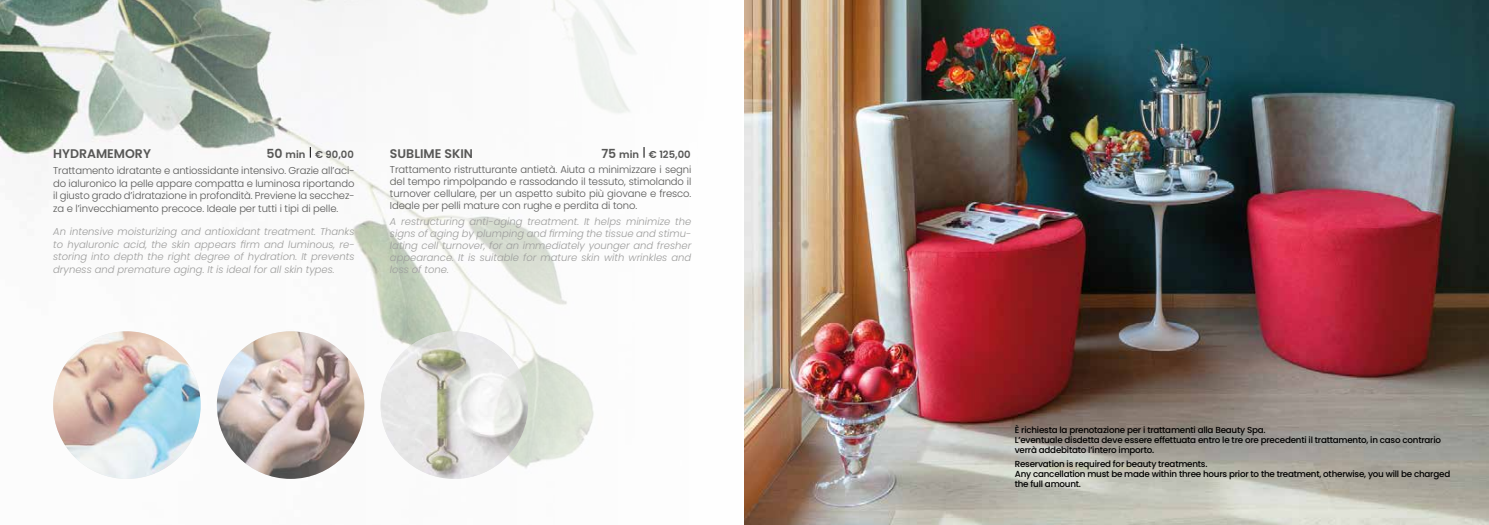
<style>
.page{position:relative;width:1489px;height:525px;background:#fff}
.page>*{position:absolute;margin:0;border:0;box-sizing:border-box;transform-origin:0 0}
.t1{font:600 12.5px "Poppins";color:#575756}
.t2{font:300 10px/12.6px "Poppins";letter-spacing:-.01em;color:#575756;text-align:right}
.t3{font:italic 300 10px/12px "Poppins";color:#9d9d9c;text-align:justify}
.t4{font:500 8.75px/10px "Poppins";letter-spacing:-.025em;color:#000}
.s1{font-weight:600;font-size:12.5px}
.s2{font-weight:600}
</style>
<div class="page">
<img style="left:0;top:0;width:1488px;height:524px">
<img style="left:217px;top:331px;width:147px;height:147px;border-radius:74px">
<img style="left:53px;top:331px;width:148px;height:147px;border-radius:74px">
<img style="left:380px;top:331px;width:148px;height:147px;border-radius:74px">
<p class="t2" style="left:53px;top:146px;width:303px;line-height:16.2px"><span class="s1">50</span> <span class="s2">min € 90,00<br></span>Trattamento idratante e antiossidante intensivo. Grazie all’aci-</p>
<p class="t2" style="left:53px;top:177px;width:303px;text-align:justify">do ialuronico la pelle appare compatta e luminosa riportando il giusto grado d’idratazione in profondità. Previene la secchez&shy;za e l’invecchiamento precoce. Ideale per tutti i tipi di pelle.</p>
<p class="t3" style="left:53px;top:225px;width:303px;line-height:12.6px">An intensive moisturizing and antioxidant treatment. Thanks to hyaluronic acid, the skin appears firm and luminous, re&shy;storing into depth the right degree of hydration. It prevents dryness and premature aging. It is ideal for all skin types.</p>
<p class="t1" style="left:53px;top:146px;width:99px">HYDRAMEMORY</p>
<p class="t2" style="left:390px;top:146px;width:303px;line-height:15.6px"><span class="s1">75</span> <span class="s2">min € 125,00<br></span>Trattamento ristrutturante antietà. Aiuta a minimizzare i segni</p>
<p class="t2" style="left:390px;top:176px;width:303px;line-height:12px;text-align:justify">del tempo rimpolpando e rassodando il tessuto, stimolando il turnover cellulare, per un aspetto subito più giovane e fresco.<br>Ideale per pelli mature con rughe e perdita di tono.</p>
<p class="t3" style="left:390px;top:215px;width:303px">A restructuring anti-aging treatment. It helps minimize the signs of aging by plumping and firming the tissue and stimu&shy;lating cell turnover, for an immediately younger and fresher appearance. It is suitable for mature skin with wrinkles and loss of tone.</p>
<p class="t1" style="left:390px;top:146px;width:84px">SUBLIME SKIN</p>
<p class="t4" style="left:1014px;top:425px;width:428px">È richiesta la prenotazione per i trattamenti alla Beauty Spa.<br>L’eventuale disdetta deve essere effettuata entro le tre ore precedenti il trattamento, in caso contrario verrà addebitato l’intero importo.</p>
<p class="t4" style="left:1014px;top:458px;width:437px">Reservation is required for beauty treatments.<br>Any cancellation must be made within three hours prior to the treatment, otherwise, you will be charged the full amount.</p>
</div>
